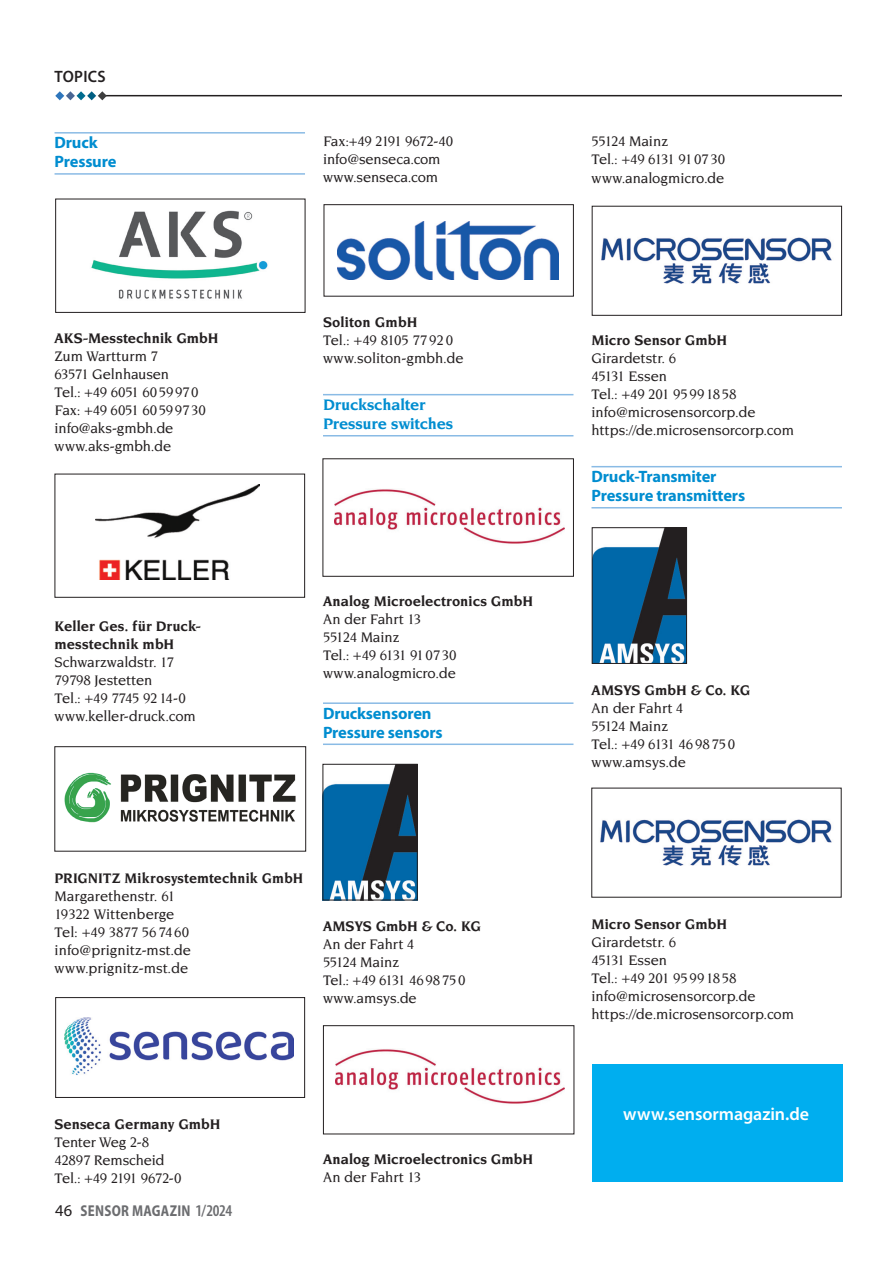
<style>
.page{position:relative;width:893px;height:1263px;background:#fff}
.page>*{position:absolute;margin:0;border:0;box-sizing:border-box;transform-origin:0 0}
.t1{font:600 18px "Myriad Pro";letter-spacing:-.005em;color:#fff}
.t2{font:700 16.5px/18.8px "Myriad Pro";letter-spacing:-.01em;color:#008dd0}
.t3{font:700 16.5px/18.8px "Novarese Std";letter-spacing:-.01em;color:#008dd0}
.t4{font:600 16.5px "Myriad Pro";letter-spacing:.02em;color:#231f20;scale:.96 1}
.t5{font:700 semi-condensed 15.75px "Myriad Pro";letter-spacing:.02em;color:#6c6d70;scale:.9 1}
.t6{font:500 15px/18px "Novarese Std";letter-spacing:-.005em;color:#231f20}
.t7{font:700 15px/18px "Novarese Std";color:#231f20}
.t8{font:700 15px "Novarese Std";color:#231f20;scale:.96 1}
.s1{font-weight:400;font-stretch:normal;font-size:16.5px;color:#231f20}
.s2{font-weight:600;font-stretch:condensed;font-size:16.5px}
</style>
<div class="page">
<hr style="left:101px;top:95px;width:741px;height:1px;background:#231f20">
<svg style="left:55px;top:91px;width:52px;height:9px"></svg>
<hr style="left:55px;top:132px;width:250px;height:2px;background:#8abbe5">
<hr style="left:55px;top:173px;width:250px;height:2px;background:#8abbe5">
<hr style="left:323px;top:394px;width:250px;height:1px;background:#8abbe5">
<hr style="left:323px;top:435px;width:250px;height:1px;background:#8abbe5">
<hr style="left:323px;top:702px;width:250px;height:2px;background:#8abbe5">
<hr style="left:323px;top:743px;width:250px;height:2px;background:#8abbe5">
<hr style="left:591px;top:466px;width:251px;height:1px;background:#8abbe5">
<hr style="left:591px;top:507px;width:251px;height:1px;background:#8abbe5">
<img style="left:65px;top:1017px;width:229px;height:58px">
<div style="left:55px;top:997px;width:250px;height:101px;border:1px solid #231f20"></div>
<img style="left:95px;top:484px;width:164px;height:96px">
<div style="left:55px;top:474px;width:250px;height:124px;border:1px solid #231f20"></div>
<img style="left:64px;top:772px;width:232px;height:51px">
<div style="left:54px;top:746px;width:252px;height:105px;border:1px solid #231f20"></div>
<img style="left:91px;top:210px;width:177px;height:89px">
<div style="left:55px;top:199px;width:250px;height:114px;border:1px solid #231f20"></div>
<img style="left:601px;top:237px;width:231px;height:47px">
<div style="left:592px;top:206px;width:250px;height:110px;border:1px solid #231f20"></div>
<img style="left:338px;top:221px;width:220px;height:58px">
<div style="left:324px;top:204px;width:250px;height:93px;border:1px solid #231f20"></div>
<img style="left:325px;top:766px;width:91px;height:132px">
<div style="left:323px;top:764px;width:95px;height:136px;border:1px solid #231f20"></div>
<img style="left:335px;top:1049px;width:230px;height:55px">
<div style="left:323px;top:1025px;width:251px;height:109px;border:1px solid #231f20"></div>
<img style="left:594px;top:529px;width:91px;height:133px">
<div style="left:592px;top:527px;width:95px;height:137px;border:1px solid #231f20"></div>
<div style="left:592px;top:1064px;width:251px;height:117px;background:#00aeef"></div>
<img style="left:600px;top:819px;width:232px;height:47px">
<img style="left:335px;top:489px;width:229px;height:55px">
<div style="left:323px;top:458px;width:251px;height:119px;border:1px solid #231f20"></div>
<p class="t4" style="left:55px;top:66px;width:55px">TOPICS</p>
<p class="t2" style="left:55px;top:133px;width:63px">Druck<br>Pressure</p>
<p class="t7" style="left:55px;top:329px;width:166px">AKS-Messtechnik GmbH</p>
<p class="t6" style="left:55px;top:347px;width:153px">Zum Wartturm 7<br>63571 Gelnhausen<br>Tel.: +49 6051 6059970<br>Fax: +49 6051 60599730 info@aks-gmbh.de www.aks-gmbh.de</p>
<p class="t6" style="left:323px;top:132px;width:132px">Fax:+49 2191 9672-40 info@senseca.com www.senseca.com</p>
<p class="t7" style="left:323px;top:313px;width:96px">Soliton GmbH</p>
<p class="t6" style="left:323px;top:331px;width:142px">Tel.: +49 8105 77920 www.soliton-gmbh.de</p>
<p class="t3" style="left:323px;top:395px;width:132px">Druckschalter<br>Pressure switches</p>
<p class="t7" style="left:55px;top:617px;width:148px">Keller Ges. für Druck&shy;messtechnik mbH</p>
<p class="t6" style="left:55px;top:653px;width:143px">Schwarzwaldstr. 17<br>79798 Jestetten<br>Tel.: +49 7745 9214-0 www.keller-druck.com</p>
<p class="t7" style="left:323px;top:592px;width:212px">Analog Microelectronics GmbH</p>
<p class="t6" style="left:323px;top:610px;width:135px">An der Fahrt 13<br>55124 Mainz<br>Tel.: +49 6131 910730 www.analogmicro.de</p>
<p class="t2" style="left:323px;top:703px;width:121px">Drucksensoren<br>Pressure sensors</p>
<p class="t8" style="left:55px;top:869px;width:261px">PRIGNITZ Mikrosystemtechnik GmbH</p>
<p class="t6" style="left:55px;top:887px;width:138px">Margarethenstr. 61<br>19322 Wittenberge<br>Tel: +49 3877 567460 info@prignitz-mst.de www.prignitz-mst.de</p>
<p class="t7" style="left:323px;top:917px;width:160px">AMSYS GmbH &amp; Co. KG</p>
<p class="t6" style="left:323px;top:935px;width:144px">An der Fahrt 4<br>55124 Mainz<br>Tel.: +49 6131 4698750 www.amsys.de</p>
<p class="t7" style="left:55px;top:1115px;width:168px">Senseca Germany GmbH</p>
<p class="t6" style="left:55px;top:1133px;width:129px">Tenter Weg 2-8<br>42897 Remscheid<br>Tel.: +49 2191 9672-0</p>
<p class="t5" style="left:55px;top:1200px;width:198px"><span class="s1">46</span> SENSOR MAGAZIN <span class="s2">1/2024</span></p>
<p class="t7" style="left:323px;top:1150px;width:212px">Analog Microelectronics GmbH</p>
<p class="t6" style="left:323px;top:1168px;width:100px">An der Fahrt 13</p>
<p class="t6" style="left:591px;top:132px;width:135px">55124 Mainz<br>Tel.: +49 6131 910730</p>
<p class="t6" style="left:591px;top:169px;width:134px">www.analogmicro.de</p>
<p class="t7" style="left:591px;top:331px;width:137px">Micro Sensor GmbH</p>
<p class="t6" style="left:591px;top:349px;width:204px">Girardetstr. 6<br>45131 Essen<br>Tel.: +49 201 95991858 info@microsensorcorp.de https://de.microsensorcorp.com</p>
<p class="t2" style="left:591px;top:467px;width:155px">Druck-Transmiter<br>Pressure transmitters</p>
<p class="t7" style="left:591px;top:681px;width:161px">AMSYS GmbH &amp; Co. KG</p>
<p class="t6" style="left:591px;top:699px;width:145px">An der Fahrt 4<br>55124 Mainz<br>Tel.: +49 6131 4698750 www.amsys.de</p>
<p class="t7" style="left:591px;top:915px;width:137px">Micro Sensor GmbH</p>
<p class="t6" style="left:591px;top:933px;width:204px">Girardetstr. 6<br>45131 Essen<br>Tel.: +49 201 95991858 info@microsensorcorp.de https://de.microsensorcorp.com</p>
<p class="t1" style="left:623px;top:1103px;width:187px">www.sensormagazin.de</p>
</div>
